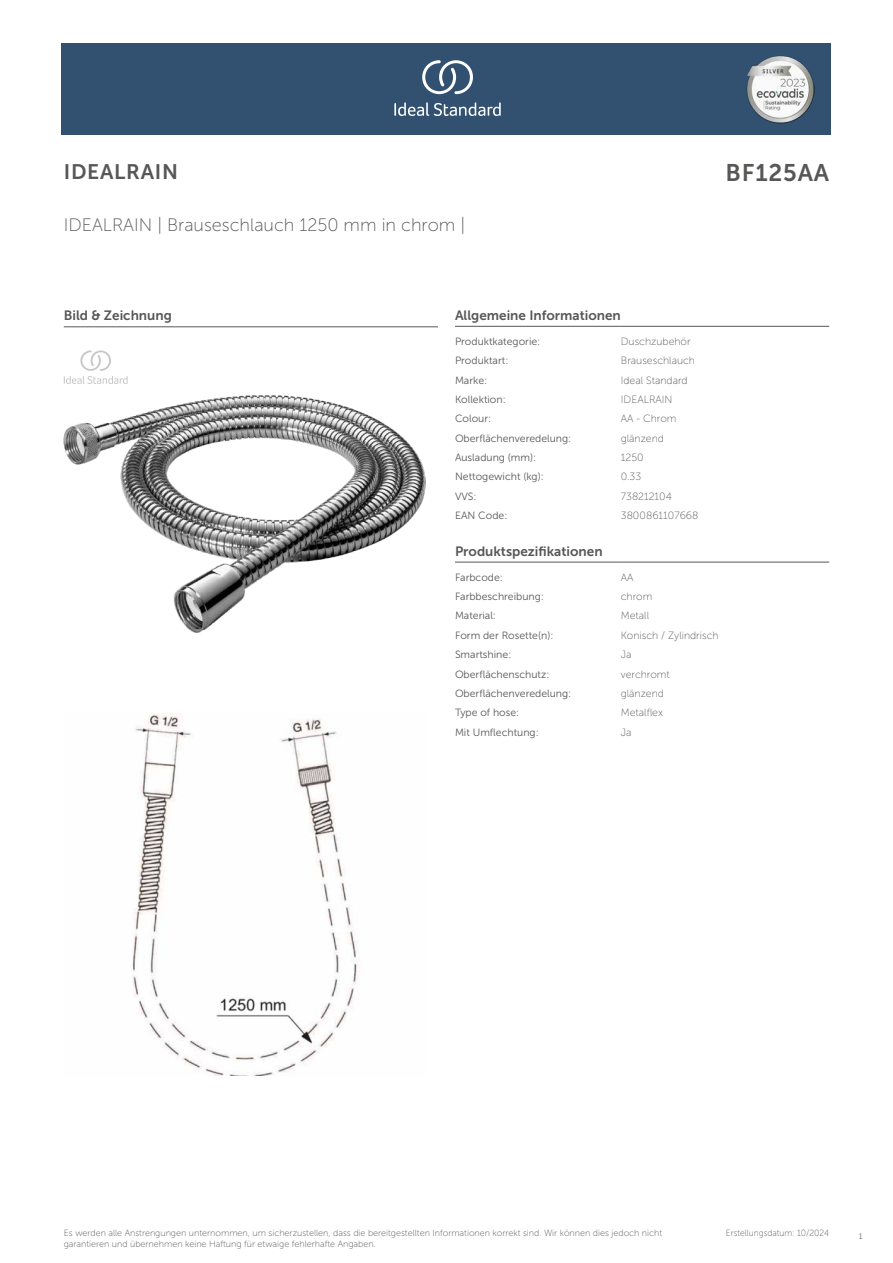
<style>
.page{position:relative;width:893px;height:1263px;background:#fff}
.page>*{position:absolute;margin:0;border:0;box-sizing:border-box;transform-origin:0 0}
.t1{font:24px "Museo Sans 700";letter-spacing:.035em;color:#575756}
.t2{font:21px "Museo Sans 700";letter-spacing:.035em;color:#575756}
.t3{font:18px "Museo Sans 100";color:#575756}
.t4{font:13.5px "Museo Sans 700";color:#575756}
.t5{font:10.5px "Museo Sans 300";color:#575756}
.t6{font:10.5px "Museo Sans 100";color:#575756}
.t7{font:9px/10.8px "Museo Sans 100";color:#575756}
.t8{font:9px "Museo Sans 100";color:#575756;scale:.95 1}
.t9{font:300 9px "Calibri";color:#575756;scale:.95 1}
</style>
<div class="page">
<div style="left:62px;top:43px;width:769px;height:91px;background:#325070"></div>
<hr style="left:455px;top:326px;width:166px;height:1px;background:#575756">
<hr style="left:621px;top:326px;width:208px;height:1px;background:#575756">
<hr style="left:455px;top:562px;width:166px;height:1px;background:#575756">
<hr style="left:621px;top:562px;width:208px;height:1px;background:#575756">
<img style="left:132px;top:714px;width:226px;height:361px">
<hr style="left:64px;top:327px;width:374px;height:1px;background:#575756">
<svg style="left:64px;top:350px;width:64px;height:34px"></svg>
<img style="left:64px;top:395px;width:361px;height:238px">
<svg style="left:394px;top:102px;width:107px;height:14px"></svg>
<svg style="left:422px;top:60px;width:51px;height:34px"></svg>
<img style="left:746px;top:56px;width:68px;height:67px">
<h2 class="t2" style="left:64px;top:160px;width:116px">IDEALRAIN</h2>
<h1 class="t1" style="left:726px;top:160px;width:105px">BF125AA</h1>
<h3 class="t3" style="left:64px;top:215px;width:403px">IDEALRAIN | Brauseschlauch 1250 mm in chrom |</h3>
<p class="t4" style="left:64px;top:308px;width:110px">Bild &amp; Zeichnung</p>
<p class="t4" style="left:455px;top:308px;width:167px">Allgemeine Informationen</p>
<p class="t5" style="left:455px;top:336px;width:87px">Produktkategorie:</p>
<p class="t6" style="left:621px;top:336px;width:71px">Duschzubehör</p>
<p class="t5" style="left:455px;top:355px;width:55px">Produktart:</p>
<p class="t6" style="left:621px;top:355px;width:76px">Brauseschlauch</p>
<p class="t5" style="left:455px;top:374px;width:34px">Marke:</p>
<p class="t6" style="left:621px;top:374px;width:68px">Ideal Standard</p>
<p class="t5" style="left:455px;top:394px;width:52px">Kollektion:</p>
<p class="t6" style="left:621px;top:394px;width:53px">IDEALRAIN</p>
<p class="t5" style="left:455px;top:413px;width:38px">Colour:</p>
<p class="t6" style="left:621px;top:413px;width:57px">AA - Chrom</p>
<p class="t5" style="left:455px;top:432px;width:118px">Oberflächenveredelung:</p>
<p class="t6" style="left:621px;top:433px;width:45px">glänzend</p>
<p class="t5" style="left:455px;top:452px;width:83px">Ausladung (mm):</p>
<p class="t6" style="left:621px;top:452px;width:24px">1250</p>
<p class="t5" style="left:455px;top:471px;width:90px">Nettogewicht (kg):</p>
<p class="t6" style="left:621px;top:471px;width:22px">0.33</p>
<p class="t5" style="left:455px;top:491px;width:23px">VVS:</p>
<p class="t6" style="left:621px;top:491px;width:53px">738212104</p>
<p class="t5" style="left:455px;top:510px;width:54px">EAN Code:</p>
<p class="t6" style="left:621px;top:510px;width:79px">3800861107668</p>
<p class="t4" style="left:455px;top:543px;width:149px">Produktspezifikationen</p>
<p class="t5" style="left:455px;top:571px;width:49px">Farbcode:</p>
<p class="t6" style="left:621px;top:572px;width:14px">AA</p>
<p class="t5" style="left:455px;top:591px;width:90px">Farbbeschreibung:</p>
<p class="t6" style="left:621px;top:591px;width:33px">chrom</p>
<p class="t5" style="left:455px;top:610px;width:43px">Material:</p>
<p class="t6" style="left:621px;top:610px;width:30px">Metall</p>
<p class="t5" style="left:455px;top:629px;width:100px">Form der Rosette(n):</p>
<p class="t6" style="left:621px;top:630px;width:99px">Konisch / Zylindrisch</p>
<p class="t5" style="left:455px;top:649px;width:58px">Smartshine:</p>
<p class="t6" style="left:621px;top:649px;width:12px">Ja</p>
<p class="t5" style="left:455px;top:668px;width:96px">Oberflächenschutz:</p>
<p class="t6" style="left:621px;top:668px;width:50px">verchromt</p>
<p class="t5" style="left:455px;top:688px;width:118px">Oberflächenveredelung:</p>
<p class="t6" style="left:621px;top:688px;width:45px">glänzend</p>
<p class="t5" style="left:455px;top:707px;width:66px">Type of hose:</p>
<p class="t6" style="left:621px;top:707px;width:44px">Metalflex</p>
<p class="t5" style="left:455px;top:726px;width:85px">Mit Umflechtung:</p>
<p class="t6" style="left:621px;top:726px;width:12px">Ja</p>
<p class="t7" style="left:64px;top:1227px;width:600px">Es werden alle Anstrengungen unternommen, um sicherzustellen, dass die bereitgestellten Informationen korrekt sind. Wir können dies jedoch nicht garantieren und übernehmen keine Haftung für etwaige fehlerhafte Angaben.</p>
<p class="t8" style="left:726px;top:1228px;width:110px">Erstellungsdatum: 10/2024</p>
<p class="t9" style="left:858px;top:1230px;width:6px">1</p>
</div>
